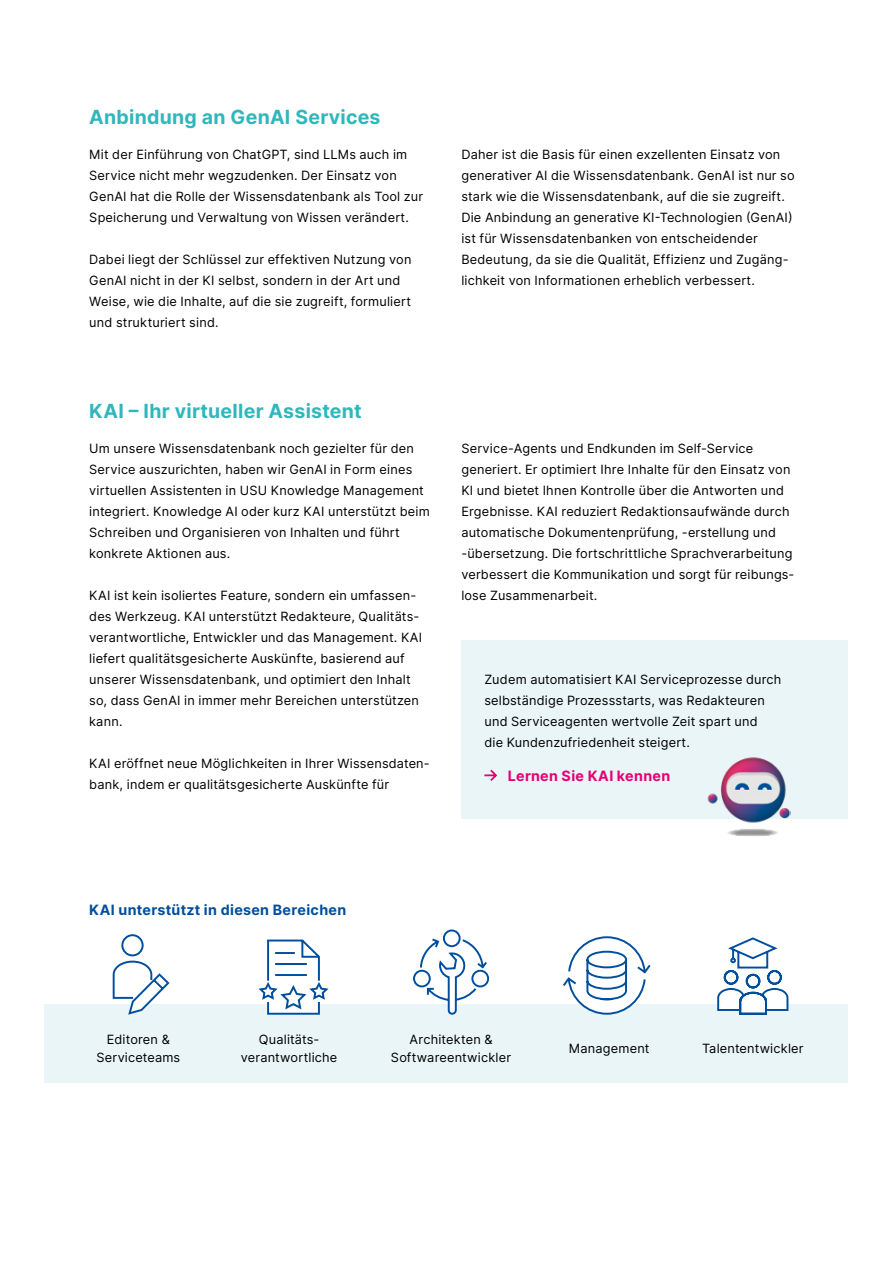
<style>
.page{position:relative;width:893px;height:1263px;background:#fff}
.page>*{position:absolute;margin:0;border:0;box-sizing:border-box;transform-origin:0 0}
.t1{font:700 19.5px "Inter";letter-spacing:.015em;color:#2fb7bc}
.t2{font:700 14.25px "Inter";letter-spacing:.025em;color:#004e9e}
.t3{font:700 14.25px "Inter";letter-spacing:.025em;color:#e50075}
.t4{font:12.75px/21px "Inter";letter-spacing:.015em;color:#000}
</style>
<div class="page">
<div style="left:461px;top:641px;width:387px;height:178px;background:#e9f5f6"></div>
<div style="left:45px;top:1004px;width:803px;height:79px;background:#e9f5f6"></div>
<svg style="left:563px;top:936px;width:88px;height:79px"></svg>
<svg style="left:717px;top:937px;width:72px;height:78px"></svg>
<svg style="left:258px;top:939px;width:71px;height:76px"></svg>
<svg style="left:413px;top:929px;width:77px;height:86px"></svg>
<svg style="left:112px;top:934px;width:58px;height:81px"></svg>
<svg style="left:484px;top:769px;width:14px;height:12px"></svg>
<svg style="left:726px;top:828px;width:53px;height:9px"></svg>
<img style="left:707px;top:757px;width:84px;height:66px">
<h1 class="t1" style="left:89px;top:102px;width:293px">Anbindung an GenAI Services</h1>
<p class="t4" style="left:89px;top:143px;width:335px">Mit der Einführung von ChatGPT, sind LLMs auch im Service nicht mehr wegzudenken. Der Einsatz von GenAI hat die Rolle der Wissensdatenbank als Tool zur Speicherung und Verwaltung von Wissen verändert.</p>
<p class="t4" style="left:89px;top:248px;width:324px">Dabei liegt der Schlüssel zur effektiven Nutzung von GenAI nicht in der KI selbst, sondern in der Art und Weise, wie die Inhalte, auf die sie zugreift, formuliert und strukturiert sind.</p>
<h1 class="t1" style="left:89px;top:396px;width:274px">KAI – Ihr virtueller Assistent</h1>
<p class="t4" style="left:89px;top:437px;width:342px">Um unsere Wissensdatenbank noch gezielter für den Service auszurichten, haben wir GenAI in Form eines virtuellen Assistenten in USU Knowledge Management integriert. Knowledge AI oder kurz KAI unterstützt beim Schreiben und Organisieren von Inhalten und führt konkrete Aktionen aus.</p>
<p class="t4" style="left:89px;top:584px;width:334px">KAI ist kein isoliertes Feature, sondern ein umfassen&shy;des Werkzeug. KAI unterstützt Redakteure, Qualitäts&shy;verantwortliche, Entwickler und das Management. KAI liefert qualitätsgesicherte Auskünfte, basierend auf unserer Wissensdatenbank, und optimiert den Inhalt so, dass GenAI in immer mehr Bereichen unterstützen kann.</p>
<p class="t4" style="left:89px;top:752px;width:342px">KAI eröffnet neue Möglichkeiten in Ihrer Wissensdaten&shy;bank, indem er qualitätsgesicherte Auskünfte für</p>
<p class="t4" style="left:461px;top:143px;width:335px">Daher ist die Basis für einen exzellenten Einsatz von generativer AI die Wissensdatenbank. GenAI ist nur so stark wie die Wissensdatenbank, auf die sie zugreift.<br>Die Anbindung an generative KI-Technologien (GenAI) ist für Wissensdatenbanken von entscheidender Bedeutung, da sie die Qualität, Effizienz und Zugäng&shy;lichkeit von Informationen erheblich verbessert.</p>
<p class="t4" style="left:461px;top:437px;width:335px">Service-Agents und Endkunden im Self-Service generiert. Er optimiert Ihre Inhalte für den Einsatz von KI und bietet Ihnen Kontrolle über die Antworten und Ergebnisse. KAI reduziert Redaktionsaufwände durch automatische Dokumentenprüfung, -erstellung und -übersetzung. Die fortschrittliche Sprachverarbeitung verbessert die Kommunikation und sorgt für reibungs&shy;lose Zusammenarbeit.</p>
<p class="t4" style="left:484px;top:668px;width:298px">Zudem automatisiert KAI Serviceprozesse durch selbständige Prozessstarts, was Redakteuren und Serviceagenten wertvolle Zeit spart und<br>die Kundenzufriedenheit steigert.</p>
<p class="t3" style="left:508px;top:765px;width:164px">Lernen Sie KAI kennen</p>
<p class="t2" style="left:89px;top:899px;width:259px">KAI unterstützt in diesen Bereichen</p>
<p class="t4" style="left:96px;top:1030px;width:85px;line-height:18px;text-align:center">Editoren &amp;<br>Serviceteams</p>
<p class="t4" style="left:241px;top:1030px;width:98px;line-height:18px;text-align:center">Qualitäts&shy;verantwortliche</p>
<p class="t4" style="left:391px;top:1030px;width:122px;line-height:18px;text-align:center">Architekten &amp;<br>Softwareentwickler</p>
<p class="t4" style="left:569px;top:1037px;width:82px">Management</p>
<p class="t4" style="left:702px;top:1037px;width:103px">Talententwickler</p>
</div>
